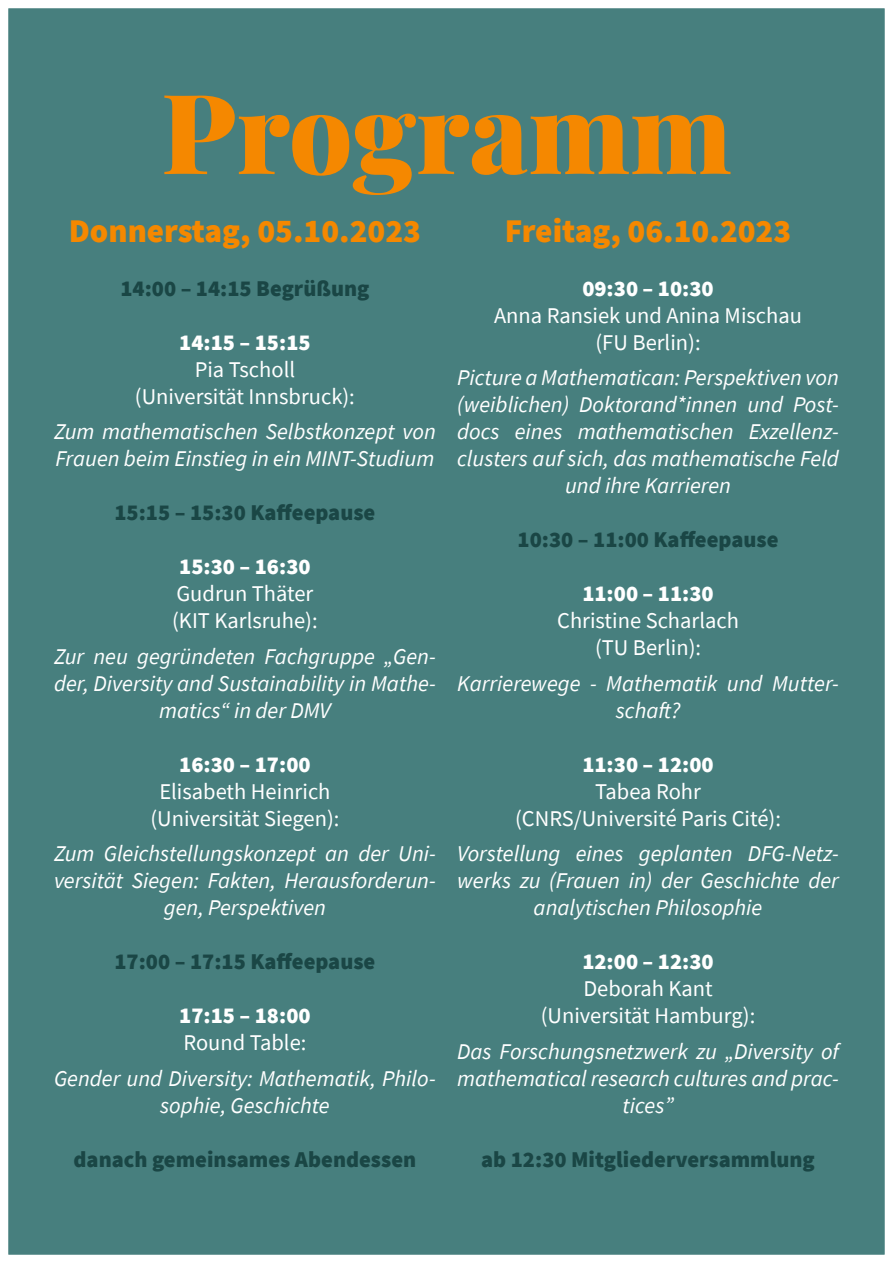
<style>
.page{position:relative;width:893px;height:1263px;background:#fff}
.page>*{position:absolute;margin:0;border:0;box-sizing:border-box;transform-origin:0 0}
.t1{font:900 111px "Playfair Display";color:#f58800}
.datum{font:900 33px "Source Sans Pro";color:#f58800}
.Vortragstitel{font:italic 22.5px/27px "Source Sans Pro";color:#fff;text-align:center}
.Vortragende_weiß{font:22.5px/27px "Source Sans Pro";color:#fff;text-align:center}
.fliießtext_grün{font:900 22.5px "Source Sans Pro";color:#1a4645}
.Uhrzeit_weiß{font:900 22.5px "Source Sans Pro";color:#fff}
</style>
<div class="page">
<div style="left:8px;top:8px;width:877px;height:1247px;background:#477f7e"></div>
<p class="t1" style="left:161px;top:45px;width:572px">Programm</p>
<p class="datum" style="left:69px;top:208px;width:354px">Donnerstag, 05.10.2023</p>
<p class="fliießtext_grün" style="left:120px;top:273px;width:251px">14:00 – 14:15 Begrüßung</p>
<p class="Uhrzeit_weiß" style="left:179px;top:327px;width:133px">14:15 – 15:15</p>
<p class="Vortragende_weiß" style="left:135px;top:355px;width:221px">Pia Tscholl<br>(Universität Innsbruck):</p>
<p class="Vortragstitel" style="left:54px;top:418px;width:383px;text-align:left">Zum mathematischen Selbstkonzept von<br>Frauen beim Einstieg in ein MINT-Studium</p>
<p class="fliießtext_grün" style="left:114px;top:497px;width:262px">15:15 – 15:30 Kaffeepause</p>
<p class="Uhrzeit_weiß" style="left:179px;top:551px;width:133px">15:30 – 16:30</p>
<p class="Vortragende_weiß" style="left:172px;top:580px;width:147px;text-align:left">Gudrun Thäter (KIT Karlsruhe):</p>
<p class="Vortragstitel" style="left:54px;top:642px;width:383px">Zur neu gegründeten Fachgruppe „Gen&shy;der, Diversity and Sustainability in Mathe&shy;matics“ in der DMV</p>
<p class="Uhrzeit_weiß" style="left:179px;top:749px;width:133px">16:30 – 17:00</p>
<p class="Vortragende_weiß" style="left:159px;top:778px;width:173px">Elisabeth Heinrich</p>
<p class="Vortragende_weiß" style="left:150px;top:805px;width:191px">(Universität Siegen):</p>
<p class="Vortragstitel" style="left:54px;top:840px;width:383px">Zum Gleichstellungskonzept an der Uni&shy;versität Siegen: Fakten, Herausforderun&shy;gen, Perspektiven</p>
<p class="fliießtext_grün" style="left:114px;top:946px;width:262px">17:00 – 17:15 Kaffeepause</p>
<p class="Uhrzeit_weiß" style="left:179px;top:1000px;width:133px">17:15 – 18:00</p>
<p class="Vortragende_weiß" style="left:183px;top:1029px;width:125px">Round Table:</p>
<p class="Vortragstitel" style="left:54px;top:1064px;width:383px">Gender und Diversity: Mathematik, Philo&shy;sophie, Geschichte</p>
<p class="fliießtext_grün" style="left:74px;top:1144px;width:344px">danach gemeinsames Abendessen</p>
<p class="datum" style="left:505px;top:208px;width:288px">Freitag, 06.10.2023</p>
<p class="Uhrzeit_weiß" style="left:582px;top:273px;width:133px">09:30 – 10:30</p>
<p class="Vortragende_weiß" style="left:494px;top:301px;width:309px">Anna Ransiek und Anina Mischau (FU Berlin):</p>
<p class="Vortragstitel" style="left:457px;top:364px;width:383px">Picture a Mathematican: Perspektiven von (weiblichen) Doktorand*innen und Post&shy;docs eines mathematischen Exzellenz&shy;clusters auf sich, das mathematische Feld und ihre Karrieren</p>
<p class="fliießtext_grün" style="left:518px;top:524px;width:262px">10:30 – 11:00 Kaffeepause</p>
<p class="Uhrzeit_weiß" style="left:582px;top:578px;width:133px">11:00 – 11:30</p>
<p class="Vortragende_weiß" style="left:557px;top:607px;width:183px">Christine Scharlach (TU Berlin):</p>
<p class="Vortragstitel" style="left:457px;top:669px;width:383px">Karrierewege - Mathematik und Mutter&shy;schaft?</p>
<p class="Uhrzeit_weiß" style="left:582px;top:749px;width:133px">11:30 – 12:00</p>
<p class="Vortragende_weiß" style="left:515px;top:778px;width:267px">Tabea Rohr (CNRS/Université Paris Cité):</p>
<p class="Vortragstitel" style="left:457px;top:840px;width:383px">Vorstellung eines geplanten DFG-Netz&shy;werks zu (Frauen in) der Geschichte der analytischen Philosophie</p>
<p class="Uhrzeit_weiß" style="left:582px;top:946px;width:133px">12:00 – 12:30</p>
<p class="Vortragende_weiß" style="left:541px;top:975px;width:216px">Deborah Kant (Universität Hamburg):</p>
<p class="Vortragstitel" style="left:457px;top:1037px;width:383px">Das Forschungsnetzwerk zu „Diversity of mathematical research cultures and prac&shy;tices”</p>
<p class="fliießtext_grün" style="left:481px;top:1144px;width:335px">ab 12:30 Mitgliederversammlung</p>
</div>
